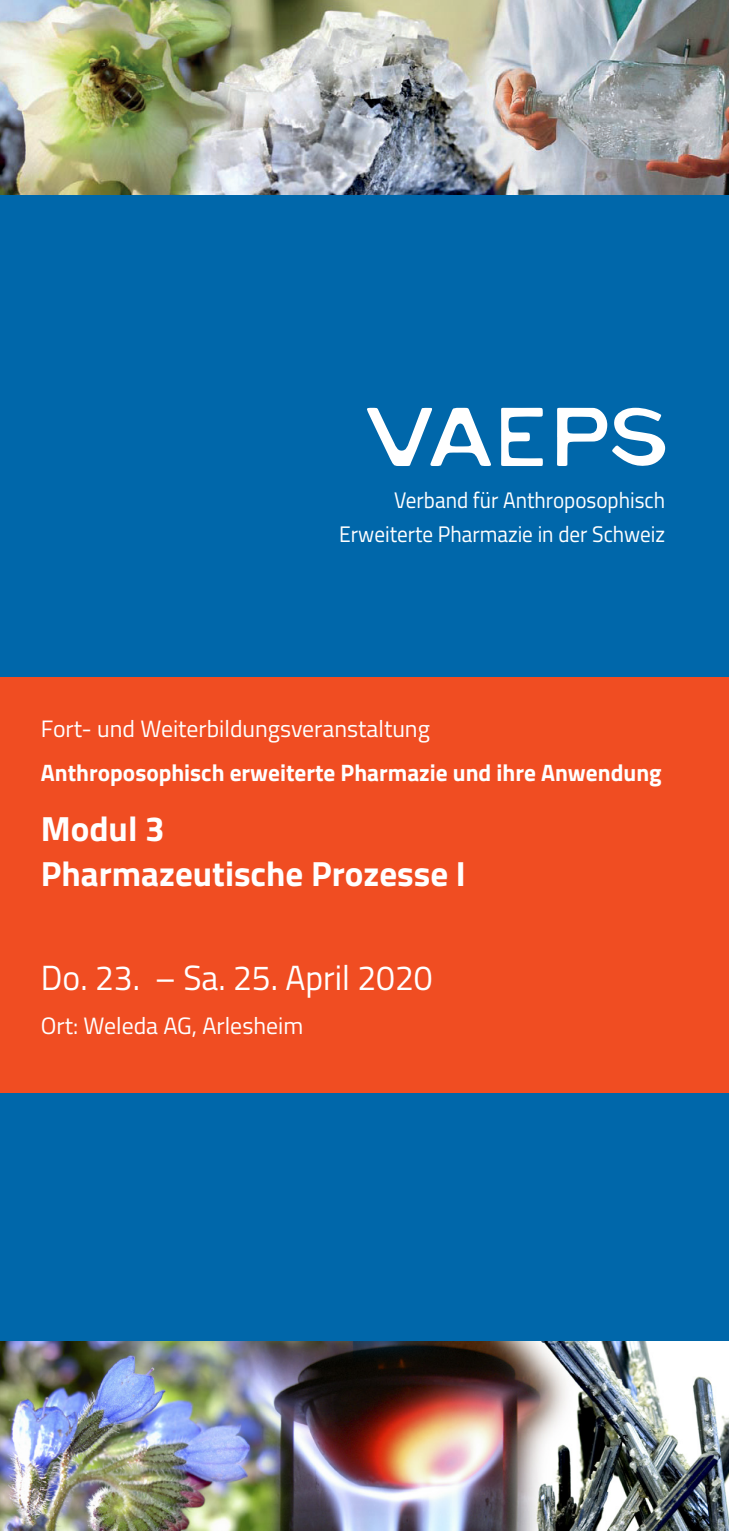
<style>
.page{position:relative;width:729px;height:1531px;background:#fff}
.page>*{position:absolute;margin:0;border:0;box-sizing:border-box;transform-origin:0 0}
.Text{font:700 35px "Titillium";color:#fff}
.Text-2{font:35px "Titillium";color:#fff;scale:.96 1}
.Text-3{font:23.75px "Titillium";color:#fff}
.Text-4{font:700 23.75px "Titillium";color:#fff}
.Text-5{font:22.5px "Titillium";color:#fff;scale:.94 1}
</style>
<div class="page">
<div style="left:0;top:0;width:728px;height:1531px;background:#0067aa"></div>
<img style="left:0;top:0;width:728px;height:195px">
<svg style="left:557px;top:408px;width:108px;height:58px"></svg>
<svg style="left:367px;top:408px;width:124px;height:58px"></svg>
<svg style="left:501px;top:408px;width:41px;height:58px"></svg>
<img style="left:0;top:1341px;width:728px;height:190px">
<div style="left:0;top:677px;width:728px;height:416px;background:#f04d22"></div>
<p class="Text-5" style="left:394px;top:483px;width:289px">Verband für Anthroposophisch</p>
<p class="Text-5" style="left:339px;top:518px;width:348px">Erweiterte Pharmazie in der Schweiz</p>
<p class="Text-3" style="left:41px;top:711px;width:390px">Fort- und Weiterbildungsveranstaltung</p>
<p class="Text-4" style="left:41px;top:755px;width:622px">Anthroposophisch erweiterte Pharmazie und ihre Anwendung</p>
<p class="Text" style="left:41px;top:801px;width:125px">Modul 3</p>
<p class="Text" style="left:41px;top:846px;width:426px">Pharmazeutische Prozesse I</p>
<p class="Text-2" style="left:41px;top:952px;width:409px">Do. 23. – Sa. 25. April 2020</p>
<p class="Text-3" style="left:41px;top:1008px;width:264px">Ort: Weleda AG, Arlesheim</p>
</div>
